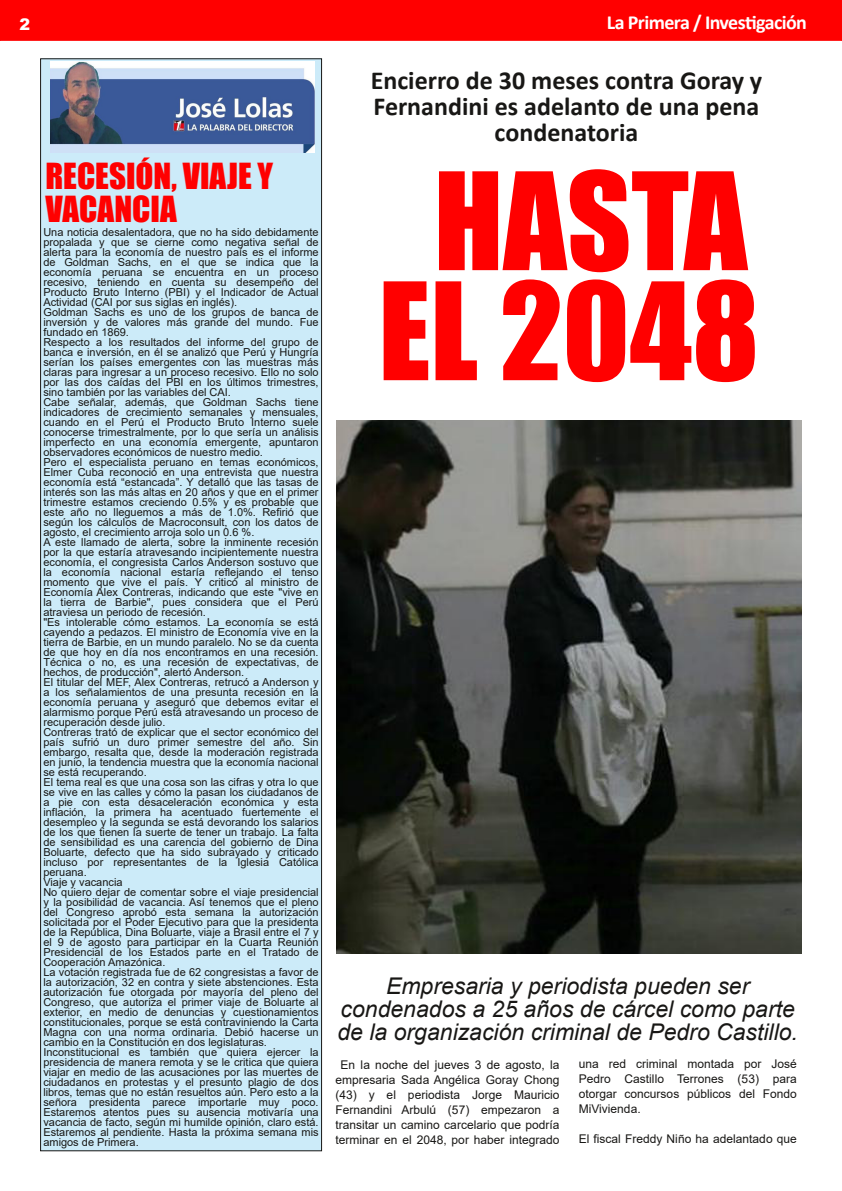
<style>
.page{position:relative;width:842px;height:1191px;background:#fff}
.page>*{position:absolute;margin:0;border:0;box-sizing:border-box;transform-origin:0 0}
.t1{font:125px/110px "Impact";color:#f00;text-align:center}
.t2{font:33px/33px "Impact";color:#f00}
.t3{font:700 26px/26px "Calibri";color:#181715;text-align:center}
.t4{font:italic 23px/23px "Arial";color:#181715;text-align:center}
.t5{font:700 20px "Calibri";letter-spacing:-.03em;color:#fff}
.t6{font:900 16px "Arial";color:#fff}
.t7{font:12px/15px "Arial";color:#181715;text-align:center}
.t8{font:11px/10px "Arial";color:#181715}
</style>
<div class="page">
<div style="left:41px;top:59px;width:281px;height:1091px;background:#ccebf9"></div>
<img style="left:50px;top:62px;width:265px;height:90px">
<div style="left:0;top:1px;width:841px;height:39px;background:#f00"></div>
<div style="left:0;top:0;width:842px;height:41px;border:1px solid #f00"></div>
<img style="left:336px;top:420px;width:465px;height:534px">
<h3 class="t6" style="left:19px;top:13px;width:12px">2</h3>
<h3 class="t5" style="left:607px;top:14px;width:202px">La Primera / Investigación</h3>
<h2 class="t2" style="left:46px;top:159px;width:229px">RECESIÓN, VIAJE Y<br>VACANCIA</h2>
<p class="t8" style="left:43px;top:227px;width:277px">Una noticia desalentadora, que no ha sido debidamente propalada y que se cierne como negativa señal de alerta para la economía de nuestro país es el informe de Goldman Sachs, en el que se indica que la economía peruana se encuentra en un proceso recesivo, teniendo en cuenta su desempeño del Producto Bruto Interno (PBI) y el Indicador de Actual Actividad (CAI por sus siglas en inglés).<br>Goldman Sachs es uno de los grupos de banca de inversión y de valores más grande del mundo. Fue fundado en 1869.<br>Respecto a los resultados del informe del grupo de banca e inversión, en él se analizó que Perú y Hungría serían los países emergentes con las muestras más claras para ingresar a un proceso recesivo. Ello no solo por las dos caídas del PBI en los últimos trimestres, sino también por las variables del CAI.<br>Cabe señalar, además, que Goldman Sachs tiene indicadores de crecimiento semanales y mensuales, cuando en el Perú el Producto Bruto Interno suele conocerse trimestralmente, por lo que sería un análisis imperfecto en una economía emergente, apuntaron observadores económicos de nuestro medio.<br>Pero el especialista peruano en temas económicos, Elmer Cuba reconoció en una entrevista que nuestra economía está “estancada”. Y detalló que las tasas de interés son las más altas en 20 años y que en el primer trimestre estamos creciendo 0.5% y es probable que este año no lleguemos a más de 1.0%. Refirió que según los cálculos de Macroconsult, con los datos de agosto, el crecimiento arroja solo un 0.6 %.<br>A este llamado de alerta, sobre la inminente recesión por la que estaría atravesando incipientemente nuestra economía, el congresista Carlos Anderson sostuvo que la economía nacional estaría reflejando el tenso momento que vive el país. Y criticó al ministro de Economía Alex Contreras, indicando que este "vive en la tierra de Barbie", pues considera que el Perú atraviesa un periodo de recesión.<br>"Es intolerable cómo estamos. La economía se está cayendo a pedazos. El ministro de Economía vive en la tierra de Barbie, en un mundo paralelo. No se da cuenta de que hoy en día nos encontramos en una recesión.<br>Técnica o no, es una recesión de expectativas, de hechos, de producción", alertó Anderson.<br>El titular del MEF, Alex Contreras, retrucó a Anderson y a los señalamientos de una presunta recesión en la economía peruana y aseguró que debemos evitar el alarmismo porque Perú está atravesando un proceso de recuperación desde julio.<br>Contreras trató de explicar que el sector económico del país sufrió un duro primer semestre del año. Sin embargo, resalta que, desde la moderación registrada en junio, la tendencia muestra que la economía nacional se está recuperando.<br>El tema real es que una cosa son las cifras y otra lo que se vive en las calles y cómo la pasan los ciudadanos de a pie con esta desaceleración económica y esta inflación, la primera ha acentuado fuertemente el desempleo y la segunda se está devorando los salarios de los que tienen la suerte de tener un trabajo. La falta de sensibilidad es una carencia del gobierno de Dina Boluarte, defecto que ha sido subrayado y criticado incluso por representantes de la Iglesia Católica peruana.<br>Viaje y vacancia<br>No quiero dejar de comentar sobre el viaje presidencial y la posibilidad de vacancia. Así tenemos que el pleno del Congreso aprobó esta semana la autorización solicitada por el Poder Ejecutivo para que la presidenta de la República, Dina Boluarte, viaje a Brasil entre el 7 y el 9 de agosto para participar en la Cuarta Reunión Presidencial de los Estados parte en el Tratado de Cooperación Amazónica.<br>La votación registrada fue de 62 congresistas a favor de la autorización, 32 en contra y siete abstenciones. Esta autorización fue otorgada por mayoría del pleno del Congreso, que autoriza el primer viaje de Boluarte al exterior, en medio de denuncias y cuestionamientos constitucionales, porque se está contraviniendo la Carta Magna con una norma ordinaria. Debió hacerse un cambio en la Constitución en dos legislaturas.<br>Inconstitucional es también que quiera ejercer la presidencia de manera remota y se le critica que quiera viajar en medio de las acusaciones por las muertes de ciudadanos en protestas y el presunto plagio de dos libros, temas que no están resueltos aún. Pero esto a la señora presidenta parece importarle muy poco.<br>Estaremos atentos pues su ausencia motivaría una vacancia de facto, según mi humilde opinión, claro está.<br>Estaremos al pendiente. Hasta la próxima semana mis amigos de Primera.</p>
<h3 class="t3" style="left:371px;top:69px;width:393px">Encierro de 30 meses contra Goray y<br>Fernandini es adelanto de una pena condenatoria</h3>
<h1 class="t1" style="left:378px;top:165px;width:382px">HASTA<br>EL 2048</h1>
<h3 class="t4" style="left:337px;top:974px;width:462px">Empresaria y periodista pueden ser condenados a 25 años de cárcel como parte de la organización criminal de Pedro Castillo.</h3>
<p class="t7" style="left:335px;top:1057px;width:226px">En la noche del jueves 3 de agosto, la empresaria Sada Angélica Goray Chong (43) y el periodista Jorge Mauricio Fernandini Arbulú (57) empezaron a transitar un camino carcelario que podría terminar en el 2048, por haber integrado</p>
<p class="t7" style="left:579px;top:1056px;width:220px;text-align:justify">una red criminal montada por José Pedro Castillo Terrones (53) para otorgar concursos públicos del Fondo MiVivienda.</p>
<p class="t7" style="left:579px;top:1131px;width:220px">El fiscal Freddy Niño ha adelantado que</p>
</div>
